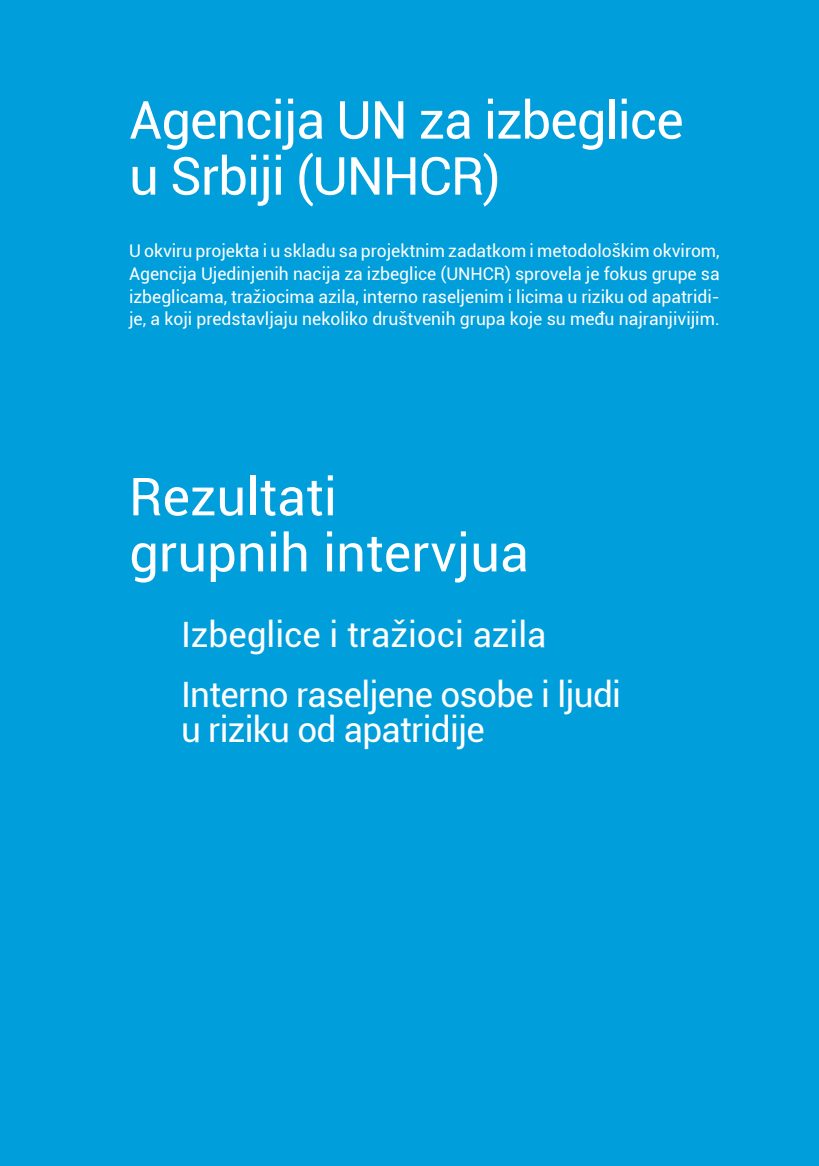
<style>
.page{position:relative;width:819px;height:1166px;background:#009edb}
.page>*{position:absolute;margin:0;border:0;box-sizing:border-box;transform-origin:0 0}
.t1{font:52.5px/56px "Roboto";letter-spacing:-.02em;color:#fff}
.t2{font:52.5px/56px "Roboto";color:#fff}
.t3{font:35px/59.9px "Roboto";letter-spacing:-.02em;color:#fff}
.t4{font:17.5px/22.8px "Roboto";color:#fff;text-align:justify}
</style>
<div class="page">
<h1 class="t1" style="left:129px;top:90px;width:556px">Agencija UN za izbeglice u Srbiji (UNHCR)</h1>
<p class="t4" style="left:129px;top:239px;width:592px">U okviru projekta i u skladu sa projektnim zadatkom i metodološkim okvirom, Agencija Ujedinjenih nacija za izbeglice (UNHCR) sprovela je fokus grupe sa izbeglicama, tražiocima azila, interno raseljenim i licima u riziku od apatridi&shy;je, a koji predstavljaju nekoliko društvenih grupa koje su među najranjivijim.</p>
<h1 class="t2" style="left:129px;top:467px;width:401px">Rezultati grupnih intervjua</h1>
<h2 class="t3" style="left:181px;top:603px;width:441px">Izbeglice i tražioci azila<br>Interno raseljene osobe i ljudi</h2>
<h2 class="t3" style="left:181px;top:698px;width:305px">u riziku od apatridije</h2>
</div>
